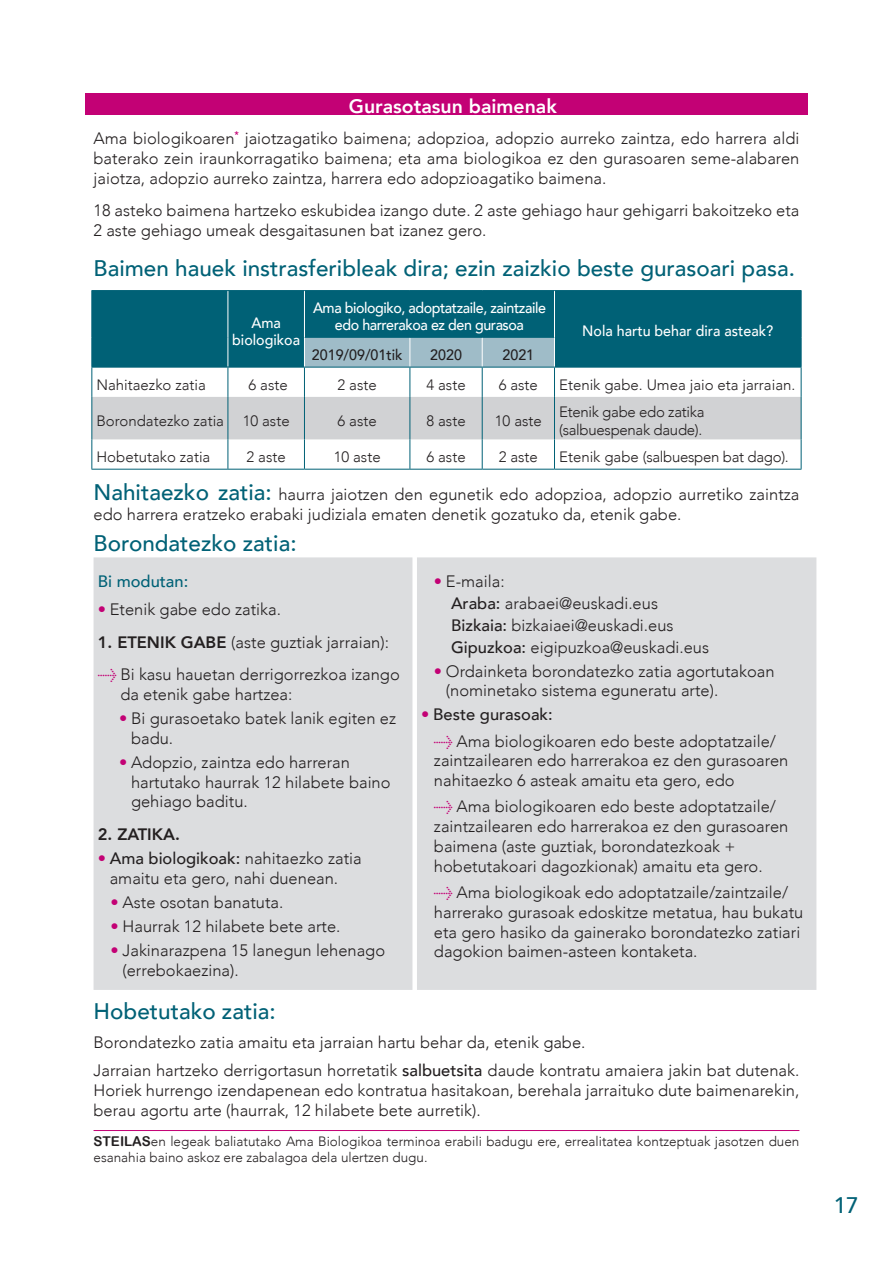
<style>
.page{position:relative;width:893px;height:1263px;background:#fff}
.page>*{position:absolute;margin:0;border:0;box-sizing:border-box;transform-origin:0 0}
.t1{font:500 22.5px "Avenir";color:#006176}
.t2{font:800 19.5px "Avenir";color:#fff}
.t3{font:300 16.5px/19.8px "Avenir";color:#231f20}
.t4{font:500 16.5px "Avenir";color:#006176}
.t5{font:800 16.5px "Avenir";color:#231f20}
.t6{font:300 15px "Avenir";color:#231f20}
.t7{font:300 15px/18px "Avenir";letter-spacing:-.02em;color:#231f20}
.t8{font:500 15px/16.5px "Avenir";letter-spacing:-.03em;color:#fff;text-align:center;scale:.95 1}
.t9{font:500 15px/16.5px "Avenir";color:#fff;text-align:center;scale:.95 1}
.t10{font:500 15px "Avenir";color:#231f20;scale:.95 1}
.t11{font:300 13.5px/16.2px "Avenir";color:#231f20}
.s1{font-weight:500;font-size:22.5px;color:#006176}
.s2{font-family:"Meta Plus Normal";font-weight:400;color:#c30175}
.s3{font-weight:800}
.s4{font-weight:500}
.s5{font-family:"Arial Rounded MT Bold";font-weight:400}
</style>
<div class="page">
<div style="left:85px;top:94px;width:723px;height:21px;background:#c30175"></div>
<div style="left:92px;top:291px;width:709px;height:76px;background:#006176"></div>
<div style="left:92px;top:397px;width:709px;height:42px;background:#d1d2d4"></div>
<hr style="left:228px;top:291px;width:1px;height:46px;background:#fff">
<hr style="left:228px;top:337px;width:1px;height:30px;background:#fff">
<hr style="left:304px;top:291px;width:1px;height:46px;background:#fff">
<hr style="left:554px;top:291px;width:1px;height:46px;background:#fff">
<div style="left:304px;top:337px;width:250px;height:30px;background:#9fbcc8"></div>
<hr style="left:554px;top:337px;width:1px;height:30px;background:#fff">
<hr style="left:91px;top:291px;width:1px;height:46px;background:#006176">
<hr style="left:91px;top:337px;width:1px;height:30px;background:#006176">
<hr style="left:91px;top:290px;width:137px;height:1px;background:#006176">
<hr style="left:228px;top:290px;width:76px;height:1px;background:#006176">
<hr style="left:304px;top:290px;width:106px;height:1px;background:#006176">
<hr style="left:410px;top:290px;width:72px;height:1px;background:#006176">
<hr style="left:482px;top:290px;width:72px;height:1px;background:#006176">
<hr style="left:554px;top:290px;width:247px;height:1px;background:#006176">
<hr style="left:801px;top:291px;width:1px;height:46px;background:#006176">
<hr style="left:801px;top:337px;width:1px;height:30px;background:#006176">
<hr style="left:305px;top:337px;width:105px;height:1px;background:#006176">
<hr style="left:410px;top:337px;width:72px;height:1px;background:#006176">
<hr style="left:482px;top:337px;width:72px;height:1px;background:#006176">
<hr style="left:91px;top:367px;width:1px;height:30px;background:#006176">
<hr style="left:91px;top:367px;width:137px;height:1px;background:#006176">
<hr style="left:228px;top:367px;width:1px;height:30px;background:#006176">
<hr style="left:228px;top:367px;width:76px;height:1px;background:#006176">
<hr style="left:304px;top:367px;width:106px;height:1px;background:#006176">
<hr style="left:410px;top:367px;width:72px;height:1px;background:#006176">
<hr style="left:482px;top:367px;width:72px;height:1px;background:#006176">
<hr style="left:554px;top:367px;width:247px;height:1px;background:#006176">
<hr style="left:304px;top:367px;width:1px;height:30px;background:#006176">
<hr style="left:410px;top:367px;width:1px;height:30px;background:#006176">
<hr style="left:482px;top:367px;width:1px;height:30px;background:#006176">
<hr style="left:554px;top:367px;width:1px;height:30px;background:#006176">
<hr style="left:801px;top:367px;width:1px;height:30px;background:#006176">
<hr style="left:91px;top:397px;width:1px;height:42px;background:#006176">
<hr style="left:228px;top:397px;width:1px;height:42px;background:#006176">
<hr style="left:304px;top:397px;width:1px;height:42px;background:#006176">
<hr style="left:410px;top:397px;width:1px;height:42px;background:#006176">
<hr style="left:482px;top:397px;width:1px;height:42px;background:#006176">
<hr style="left:554px;top:397px;width:1px;height:42px;background:#006176">
<hr style="left:801px;top:397px;width:1px;height:42px;background:#006176">
<hr style="left:91px;top:439px;width:1px;height:30px;background:#006176">
<hr style="left:91px;top:469px;width:137px;height:1px;background:#006176">
<hr style="left:228px;top:439px;width:1px;height:30px;background:#006176">
<hr style="left:304px;top:439px;width:1px;height:30px;background:#006176">
<hr style="left:410px;top:439px;width:1px;height:30px;background:#006176">
<hr style="left:482px;top:439px;width:1px;height:30px;background:#006176">
<hr style="left:554px;top:439px;width:1px;height:30px;background:#006176">
<hr style="left:801px;top:439px;width:1px;height:30px;background:#006176">
<hr style="left:228px;top:469px;width:76px;height:1px;background:#006176">
<hr style="left:304px;top:469px;width:106px;height:1px;background:#006176">
<hr style="left:410px;top:469px;width:72px;height:1px;background:#006176">
<hr style="left:482px;top:469px;width:72px;height:1px;background:#006176">
<hr style="left:554px;top:469px;width:247px;height:1px;background:#006176">
<div style="left:94px;top:557px;width:722px;height:433px;background:#dcdddf"></div>
<hr style="left:94px;top:1130px;width:705px;height:1px;background:#c30175">
<p class="t2" style="left:349px;top:91px;width:209px">Gurasotasun baimenak</p>
<p class="t3" style="left:94px;top:128px;width:707px;text-align:justify">Ama biologikoaren<sup>*</sup> jaiotzagatiko baimena; adopzioa, adopzio aurreko zaintza, edo harrera aldi baterako zein iraunkorragatiko baimena; eta ama biologikoa ez den gurasoaren seme-alabaren jaiotza, adopzio aurreko zaintza, harrera edo adopzioagatiko baimena.</p>
<p class="t3" style="left:94px;top:201px;width:707px">18 asteko baimena hartzeko eskubidea izango dute. 2 aste gehiago haur gehigarri bakoitzeko eta<br>2 aste gehiago umeak desgaitasunen bat izanez gero.</p>
<h1 class="t1" style="left:94px;top:248px;width:703px">Baimen hauek instrasferibleak dira; ezin zaizkio beste gurasoari pasa.</h1>
<p class="t9" style="left:232px;top:314px;width:73px">Ama biologikoa</p>
<p class="t8" style="left:313px;top:299px;width:247px">Ama biologiko, adoptatzaile, zaintzaile edo harrerakoa ez den gurasoa</p>
<p class="t9" style="left:582px;top:322px;width:203px">Nola hartu behar dira asteak?</p>
<p class="t10" style="left:312px;top:342px;width:97px">2019/09/01tik</p>
<p class="t10" style="left:430px;top:342px;width:35px">2020</p>
<p class="t10" style="left:502px;top:342px;width:35px">2021</p>
<p class="t6" style="left:96px;top:376px;width:111px">Nahitaezko zatia</p>
<p class="t6" style="left:249px;top:376px;width:41px">6 aste</p>
<p class="t6" style="left:338px;top:376px;width:41px">2 aste</p>
<p class="t6" style="left:426px;top:376px;width:41px">4 aste</p>
<p class="t6" style="left:499px;top:376px;width:41px">6 aste</p>
<p class="t6" style="left:559px;top:376px;width:238px">Etenik gabe. Umea jaio eta jarraian.</p>
<p class="t6" style="left:96px;top:412px;width:195px">Borondatezko zatia 10 aste</p>
<p class="t6" style="left:338px;top:412px;width:41px">6 aste</p>
<p class="t6" style="left:426px;top:412px;width:41px">8 aste</p>
<p class="t6" style="left:495px;top:412px;width:49px">10 aste</p>
<p class="t7" style="left:559px;top:402px;width:147px">Etenik gabe edo zatika (salbuespenak daude).</p>
<p class="t6" style="left:96px;top:448px;width:115px">Hobetutako zatia</p>
<p class="t6" style="left:247px;top:448px;width:41px">2 aste</p>
<p class="t6" style="left:334px;top:448px;width:49px">10 aste</p>
<p class="t6" style="left:426px;top:448px;width:41px">6 aste</p>
<p class="t6" style="left:499px;top:448px;width:41px">2 aste</p>
<p class="t7" style="left:559px;top:447px;width:231px">Etenik gabe (salbuespen bat dago).</p>
<p class="t3" style="left:94px;top:485px;width:707px"><span class="s1">Nahitaezko zatia:</span> haurra jaiotzen den egunetik edo adopzioa, adopzio aurretiko zaintza edo harrera eratzeko erabaki judiziala ematen denetik gozatuko da, etenik gabe.</p>
<h1 class="t1" style="left:94px;top:524px;width:205px">Borondatezko zatia:</h1>
<p class="t4" style="left:98px;top:567px;width:92px">Bi modutan:</p>
<p class="t3" style="left:98px;top:599px;width:185px"><span class="s2">•</span> Etenik gabe edo zatika.</p>
<p class="t3" style="left:98px;top:626px;width:303px;line-height:32.5px"><span class="s3">1. ETENIK GABE</span> (aste guztiak jarraian): <span class="s2">&gt;</span> Bi kasu hauetan derrigorrezkoa izango</p>
<p class="t3" style="left:120px;top:684px;width:174px">da etenik gabe hartzea:</p>
<p class="t3" style="left:131px;top:708px;width:267px;text-indent:-12px"><span class="s2">•</span> Bi gurasoetako batek lanik egiten ez badu.</p>
<p class="t3" style="left:131px;top:752px;width:261px;text-indent:-12px"><span class="s2">•</span> Adopzio, zaintza edo harreran hartutako haurrak 12 hilabete baino gehiago baditu.</p>
<p class="t5" style="left:98px;top:821px;width:84px">2. ZATIKA.</p>
<p class="t3" style="left:110px;top:848px;width:253px;text-indent:-12px"><span class="s2">•</span> <span class="s4">Ama biologikoak:</span> nahitaezko zatia amaitu eta gero, nahi duenean.</p>
<p class="t3" style="left:111px;top:892px;width:174px"><span class="s2">•</span> Aste osotan banatuta.</p>
<p class="t3" style="left:111px;top:916px;width:231px"><span class="s2">•</span> Haurrak 12 hilabete bete arte.</p>
<p class="t3" style="left:123px;top:940px;width:264px;text-indent:-12px"><span class="s2">•</span> Jakinarazpena 15 lanegun lehenago (errebokaezina).</p>
<p class="t3" style="left:451px;top:570px;width:260px;line-height:21.9px;text-indent:-17px"><span class="s2">•</span> E-maila:<br><span class="s4">Araba:</span> arabaei@euskadi.eus<br><span class="s4">Bizkaia:</span> bizkaiaei@euskadi.eus<br><span class="s4">Gipuzkoa:</span> eigipuzkoa@euskadi.eus</p>
<p class="t3" style="left:446px;top:661px;width:330px;text-indent:-12px"><span class="s2">•</span> Ordainketa borondatezko zatia agortutakoan (nominetako sistema eguneratu arte).</p>
<p class="t3" style="left:434px;top:702px;width:344px;line-height:26.2px;text-indent:-13px"><span class="s2">•</span> <span class="s4">Beste gurasoak:<br></span><span class="s2">&gt;</span> Ama biologikoaren edo beste adoptatzaile/</p>
<p class="t3" style="left:434px;top:751px;width:356px">zaintzailearen edo harrerakoa ez den gurasoaren nahitaezko 6 asteak amaitu eta gero, edo</p>
<p class="t3" style="left:434px;top:797px;width:356px"><span class="s2">&gt;</span> Ama biologikoaren edo beste adoptatzaile/ zaintzailearen edo harrerakoa ez den gurasoaren baimena (aste guztiak, borondatezkoak + hobetutakoari dagozkionak) amaitu eta gero.</p>
<p class="t3" style="left:434px;top:882px;width:371px"><span class="s2">&gt;</span> Ama biologikoak edo adoptatzaile/zaintzaile/ harrerako gurasoak edoskitze metatua, hau bukatu eta gero hasiko da gainerako borondatezko zatiari dagokion baimen-asteen kontaketa.</p>
<h1 class="t1" style="left:94px;top:992px;width:184px">Hobetutako zatia:</h1>
<p class="t3" style="left:94px;top:1028px;width:707px;line-height:28.3px">Borondatezko zatia amaitu eta jarraian hartu behar da, etenik gabe.<br>Jarraian hartzeko derrigortasun horretatik <span class="s4">salbuetsita</span> daude kontratu amaiera jakin bat dutenak.</p>
<p class="t3" style="left:94px;top:1080px;width:707px">Horiek hurrengo izendapenean edo kontratua hasitakoan, berehala jarraituko dute baimenarekin, berau agortu arte (haurrak, 12 hilabete bete aurretik).</p>
<p class="t11" style="left:94px;top:1133px;width:707px"><span class="s5">STEILAS</span>en legeak baliatutako Ama Biologikoa terminoa erabili badugu ere, errealitatea kontzeptuak jasotzen duen esanahia baino askoz ere zabalagoa dela ulertzen dugu.</p>
<h1 class="t1" style="left:834px;top:1186px;width:27px">17</h1>
</div>
